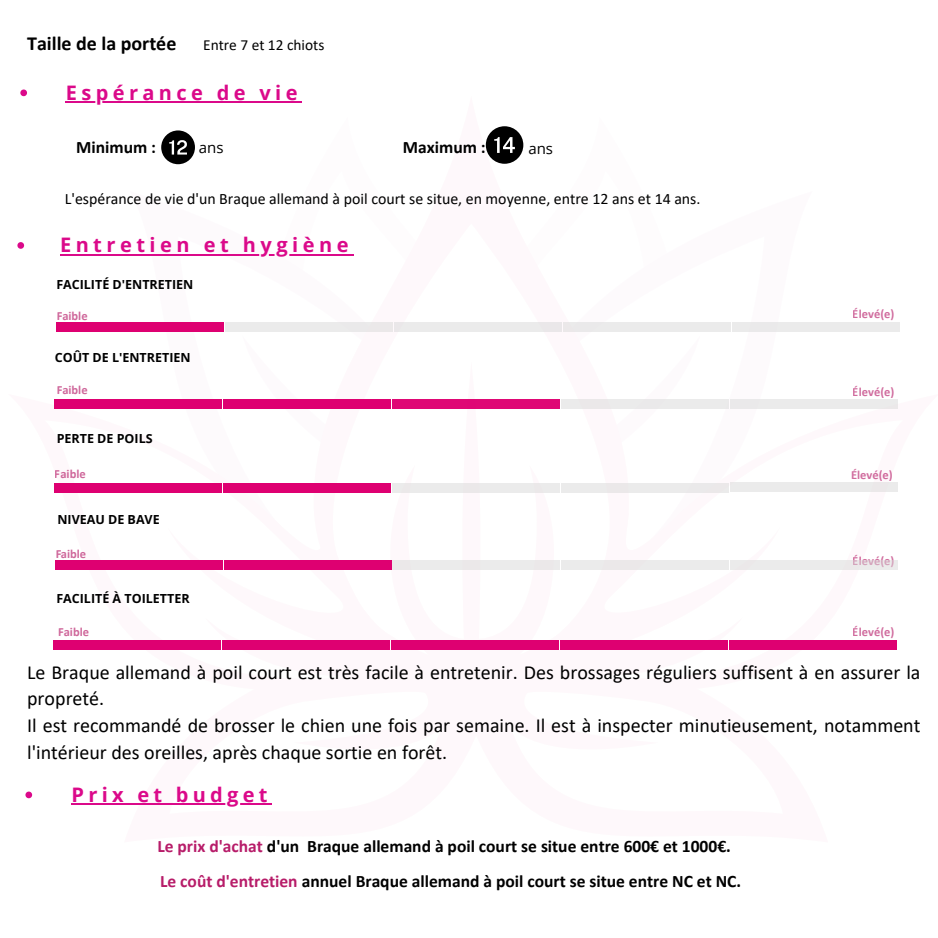
<style>
.page{position:relative;width:938px;height:938px;background:#fff}
.page>*{position:absolute;margin:0;border:0;box-sizing:border-box;transform-origin:0 0}
.t1{font:20px/26.8px "Calibri";color:#000}
.t2{font:700 20px "Open Sans";letter-spacing:.22em;color:#db098a}
.t3{font:700 20px "Calibri";color:#000}
.t4{font:700 17.5px "Calibri";color:#000}
.t5{font:16px "Calibri";color:#000}
.t6{font:15.5px "Calibri";color:#000}
.t7{font:15px "Open Sans";color:#000}
.t8{font:700 12.5px "Open Sans";color:#000}
.t9{font:700 12.5px "Calibri";color:#b71c69}
.s1{color:#b71c69}
</style>
<div class="page">
<svg style="left:129px;top:255px;width:184px;height:77px"></svg>
<svg style="left:554px;top:399px;width:344px;height:251px"></svg>
<svg style="left:577px;top:508px;width:109px;height:109px"></svg>
<svg style="left:53px;top:399px;width:338px;height:251px"></svg>
<svg style="left:261px;top:508px;width:109px;height:109px"></svg>
<div style="left:462px;top:361px;width:18px;height:358px;background:#fef8fb;border-radius:50%"></div>
<svg style="left:390px;top:464px;width:164px;height:186px"></svg>
<svg style="left:161px;top:130px;width:34px;height:34px"></svg>
<svg style="left:486px;top:126px;width:38px;height:38px"></svg>
<svg style="left:20px;top:89px;width:7px;height:7px"></svg>
<hr style="left:66px;top:101px;width:236px;height:2px;background:#db098a">
<div style="left:56px;top:322px;width:167px;height:9px;background:#de0071"></div>
<div style="left:225px;top:322px;width:167px;height:9px;background:#ebebeb"></div>
<div style="left:55px;top:399px;width:167px;height:10px;background:#de0071"></div>
<div style="left:223px;top:399px;width:167px;height:10px;background:#de0071"></div>
<div style="left:55px;top:483px;width:167px;height:9px;background:#de0071"></div>
<div style="left:223px;top:483px;width:167px;height:9px;background:#de0071"></div>
<div style="left:392px;top:483px;width:167px;height:9px;background:#ebebeb"></div>
<div style="left:55px;top:560px;width:167px;height:9px;background:#de0071"></div>
<div style="left:53px;top:640px;width:167px;height:9px;background:#de0071"></div>
<div style="left:222px;top:640px;width:167px;height:9px;background:#de0071"></div>
<div style="left:391px;top:640px;width:167px;height:9px;background:#de0071"></div>
<div style="left:560px;top:640px;width:167px;height:9px;background:#de0071"></div>
<div style="left:729px;top:640px;width:167px;height:9px;background:#de0071"></div>
<div style="left:394px;top:322px;width:167px;height:9px;background:#ebebeb"></div>
<div style="left:563px;top:322px;width:167px;height:9px;background:#ebebeb"></div>
<div style="left:732px;top:322px;width:167px;height:9px;background:#ebebeb"></div>
<div style="left:392px;top:399px;width:167px;height:10px;background:#df0875"></div>
<div style="left:561px;top:399px;width:167px;height:10px;background:#ebebeb"></div>
<div style="left:730px;top:399px;width:167px;height:10px;background:#ebebeb"></div>
<div style="left:561px;top:483px;width:167px;height:9px;background:#ebebeb"></div>
<div style="left:730px;top:482px;width:167px;height:10px;background:#ebebeb"></div>
<div style="left:224px;top:560px;width:167px;height:9px;background:#de0071"></div>
<div style="left:392px;top:560px;width:167px;height:9px;background:#ebebeb"></div>
<div style="left:561px;top:560px;width:167px;height:9px;background:#ebebeb"></div>
<div style="left:730px;top:560px;width:167px;height:9px;background:#ebebeb"></div>
<svg style="left:17px;top:242px;width:7px;height:7px"></svg>
<hr style="left:60px;top:254px;width:293px;height:1px;background:#db098a">
<svg style="left:25px;top:791px;width:7px;height:7px"></svg>
<hr style="left:72px;top:803px;width:200px;height:1px;background:#db098a">
<h1 class="t3" style="left:27px;top:35px;width:151px">Taille de la portée</h1>
<h5 class="t6" style="left:203px;top:38px;width:123px">Entre 7 et 12 chiots</h5>
<p class="t2" style="left:66px;top:78px;width:233px">Espérance de vie</p>
<h3 class="t4" style="left:76px;top:140px;width:81px">Minimum :</h3>
<p class="t7" style="left:199px;top:137px;width:26px">ans</p>
<h5 class="t4" style="left:403px;top:140px;width:84px">Maximum :</h5>
<h3 class="t7" style="left:528px;top:138px;width:26px">ans</h3>
<p class="t5" style="left:65px;top:192px;width:637px">L'espérance de vie d'un Braque allemand à poil court se situe, en moyenne, entre 12 ans et 14 ans.</p>
<h6 class="t2" style="left:60px;top:231px;width:290px">Entretien et hygiène</h6>
<h5 class="t8" style="left:56px;top:275px;width:138px">FACILITÉ D'ENTRETIEN</h5>
<p class="t9" style="left:57px;top:310px;width:33px">Faible</p>
<p class="t9" style="left:852px;top:309px;width:43px">Élevé(e)</p>
<h4 class="t8" style="left:55px;top:349px;width:137px">COÛT DE L'ENTRETIEN</h4>
<p class="t9" style="left:57px;top:385px;width:33px">Faible</p>
<p class="t8" style="left:57px;top:429px;width:97px">PERTE DE POILS</p>
<p class="t9" style="left:55px;top:469px;width:33px">Faible</p>
<p class="t8" style="left:57px;top:511px;width:104px">NIVEAU DE BAVE</p>
<p class="t9" style="left:55px;top:548px;width:33px">Faible</p>
<p class="t8" style="left:56px;top:590px;width:135px">FACILITÉ À TOILETTER</p>
<p class="t9" style="left:852px;top:386px;width:43px">Élevé(e)</p>
<p class="t9" style="left:851px;top:469px;width:43px">Élevé(e)</p>
<p class="t9" style="left:852px;top:555px;width:43px">Élevé(e)</p>
<p class="t9" style="left:58px;top:627px;width:33px">Faible</p>
<p class="t9" style="left:852px;top:627px;width:43px">Élevé(e)</p>
<h6 class="t1" style="left:27px;top:660px;width:894px">Le Braque allemand à poil court est très facile à entretenir. Des brossages réguliers suffisent à en assurer la propreté.<br>Il est recommandé de brosser le chien une fois par semaine. Il est à inspecter minutieusement, notamment l'intérieur des oreilles, après chaque sortie en forêt.</h6>
<p class="t2" style="left:72px;top:780px;width:197px">Prix et budget</p>
<p class="t4" style="left:157px;top:838px;width:575px"><span class="s1">Le prix d'achat</span> d'un Braque allemand à poil court se situe entre 600€ et 1000€.</p>
<h6 class="t4" style="left:160px;top:873px;width:582px"><span class="s1">Le coût d'entretien</span> annuel Braque allemand à poil court se situe entre NC et NC.</h6>
</div>
